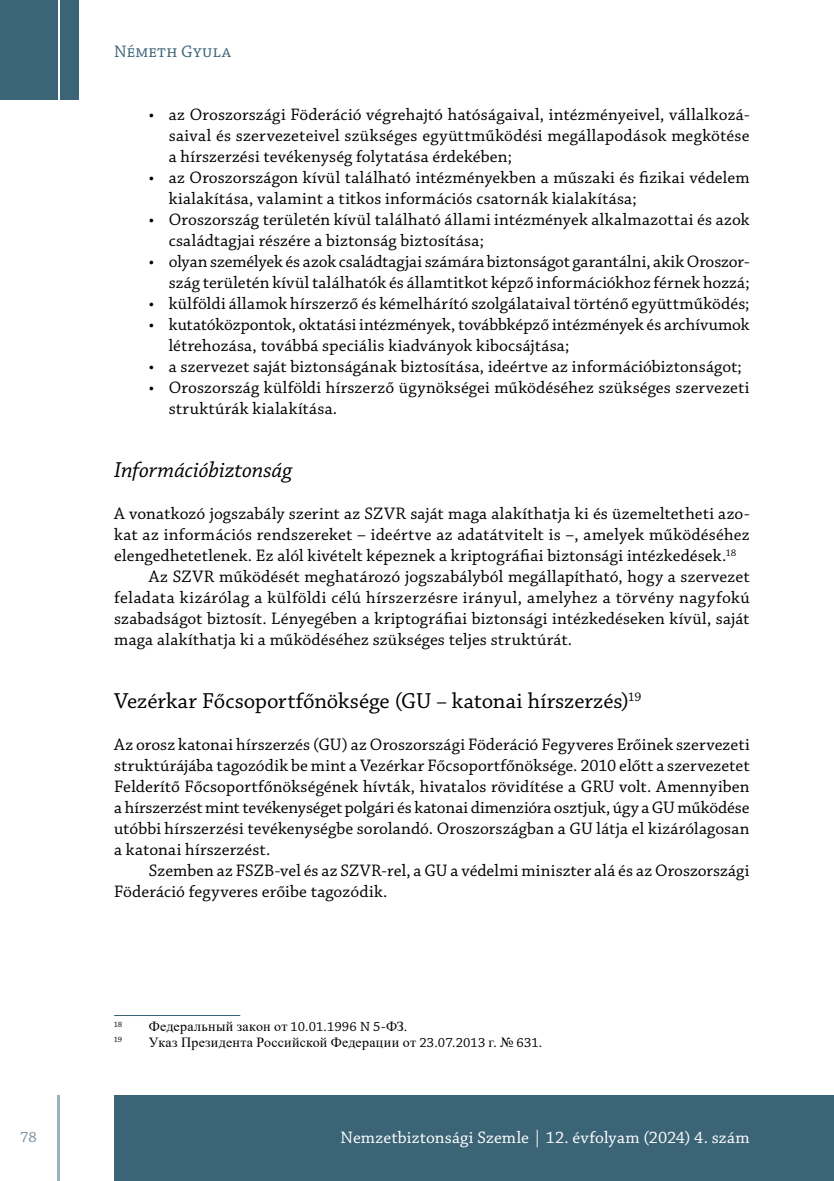
<style>
.page{position:relative;width:834px;height:1181px;background:#fff}
.page>*{position:absolute;margin:0;border:0;box-sizing:border-box;transform-origin:0 0}
.t1{font:22.75px "Chaparral Pro";letter-spacing:-.005em;color:#000}
.t2{font:italic 22.75px "Chaparral Pro";letter-spacing:-.005em;color:#000}
.t3{font:17.5px/21px "Chaparral Pro";letter-spacing:.005em;color:#000}
.t4{font:17.5px "Chaparral Pro";color:#fff}
.t5{font:17.5px "Chaparral Pro";letter-spacing:.015em;color:#3b6476}
.t6{font:15.75px "Chaparral Pro";color:#778c9b}
.t7{font:14px "Times New Roman";letter-spacing:.015em;color:#000}
.t8{font:8.22px "Chaparral Pro";color:#000}
.s1{font-size:21px}
.s2{font-family:"Chaparral Pro"}
</style>
<div class="page">
<hr style="left:57px;top:1095px;width:3px;height:86px;background:#3b6476">
<div style="left:114px;top:1095px;width:719px;height:86px;background:#3b6476"></div>
<div style="left:0;top:0;width:57px;height:99px;background:#3b6476"></div>
<div style="left:60px;top:0;width:18px;height:99px;background:#3b6476"></div>
<hr style="left:114px;top:1015px;width:126px;height:1px;background:#3b6476">
<p class="t5" style="left:114px;top:42px;width:118px">Németh Gyula</p>
<p class="t3" style="left:169px;top:105px;width:582px;text-align:justify;text-indent:-20px">• az Oroszországi Föderáció végrehajtó hatóságaival, intézményeivel, vállalkozá&shy;saival és szervezeteivel szükséges együttműködési megállapodások megkötése a hírszerzési tevékenység folytatása érdekében;</p>
<p class="t3" style="left:169px;top:168px;width:582px;text-indent:-20px">• az Oroszországon kívül található intézményekben a műszaki és fizikai védelem kialakítása, valamint a titkos információs csatornák kialakítása;</p>
<p class="t3" style="left:169px;top:210px;width:582px;text-indent:-20px">• Oroszország területén kívül található állami intézmények alkalmazottai és azok családtagjai részére a biztonság biztosítása;</p>
<p class="t3" style="left:149px;top:252px;width:602px;text-align:right">• olyan személyek és azok családtagjai számára biztonságot garantálni, akik Oroszor&shy;szág területén kívül találhatók és államtitkot képző információkhoz férnek hozzá;</p>
<p class="t3" style="left:149px;top:294px;width:602px">• külföldi államok hírszerző és kémelhárító szolgálataival történő együttműködés;</p>
<p class="t3" style="left:169px;top:315px;width:582px;text-indent:-20px">• kutatóközpontok, oktatási intézmények, továbbképző intézmények és archívumok létrehozása, továbbá speciális kiadványok kibocsájtása;</p>
<p class="t3" style="left:149px;top:357px;width:594px">• a szervezet saját biztonságának biztosítása, ideértve az információbiztonságot;</p>
<p class="t3" style="left:169px;top:378px;width:582px;text-indent:-20px">• Oroszország külföldi hírszerző ügynökségei működéséhez szükséges szervezeti struktúrák kialakítása.</p>
<h1 class="t2" style="left:114px;top:457px;width:181px">Információbiztonság</h1>
<p class="t3" style="left:114px;top:504px;width:636px">A vonatkozó jogszabály szerint az SZVR saját maga alakíthatja ki és üzemeltetheti azo-</p>
<p class="t3" style="left:114px;top:525px;width:636px">kat az információs rendszereket – ideértve az adatátvitelt is –, amelyek működéséhez</p>
<p class="t3" style="left:114px;top:546px;width:623px">elengedhetetlenek. Ez alól kivételt képeznek a kriptográfiai biztonsági intézkedések.<sup>18</sup></p>
<p class="t3" style="left:149px;top:567px;width:602px">Az SZVR működését meghatározó jogszabályból megállapítható, hogy a szervezet</p>
<p class="t3" style="left:114px;top:588px;width:637px">feladata kizárólag a külföldi célú hírszerzésre irányul, amelyhez a törvény nagyfokú</p>
<p class="t3" style="left:114px;top:609px;width:636px">szabadságot biztosít. Lényegében a kriptográfiai biztonsági intézkedéseken kívül, saját</p>
<p class="t3" style="left:114px;top:630px;width:459px">maga alakíthatja ki a működéséhez szükséges teljes struktúrát.</p>
<h1 class="t1" style="left:114px;top:688px;width:528px">Vezérkar Főcsoportfőnöksége (GU <span class="s1">–</span> katonai hírszerzés)<sup>19</sup></h1>
<p class="t3" style="left:114px;top:735px;width:637px;text-align:justify">Az orosz katonai hírszerzés (GU) az Oroszországi Föderáció Fegyveres Erőinek szervezeti struktúrájába tagozódik be mint a Vezérkar Főcsoportfőnöksége. 2010 előtt a szervezetet Felderítő Főcsoportfőnökségének hívták, hivatalos rövidítése a GRU volt. Amennyiben a hírszerzést mint tevékenységet polgári és katonai dimenzióra osztjuk, úgy a GU működése utóbbi hírszerzési tevékenységbe sorolandó. Oroszországban a GU látja el kizárólagosan a katonai hírszerzést.</p>
<p class="t3" style="left:114px;top:861px;width:636px;text-indent:35px">Szemben az FSZB-vel és az SZVR-rel, a GU a védelmi miniszter alá és az Oroszországi<br>Föderáció fegyveres erőibe tagozódik.</p>
<p class="t8" style="left:114px;top:1019px;width:10px">18</p>
<p class="t7" style="left:149px;top:1016px;width:260px">Федеральный закон от <span class="s2">10.01.1996 N 5-</span>ФЗ<span class="s2">.</span></p>
<p class="t8" style="left:114px;top:1035px;width:10px">19</p>
<p class="t7" style="left:149px;top:1032px;width:395px">Указ Президента Российской Федерации от <span class="s2">23.07.2013</span> г<span class="s2">.</span> № <span class="s2">631.</span></p>
<p class="t6" style="left:20px;top:1128px;width:18px">78</p>
<p class="t4" style="left:340px;top:1127px;width:410px">Nemzetbiztonsági Szemle | 12. évfolyam (2024) 4. szám</p>
</div>
